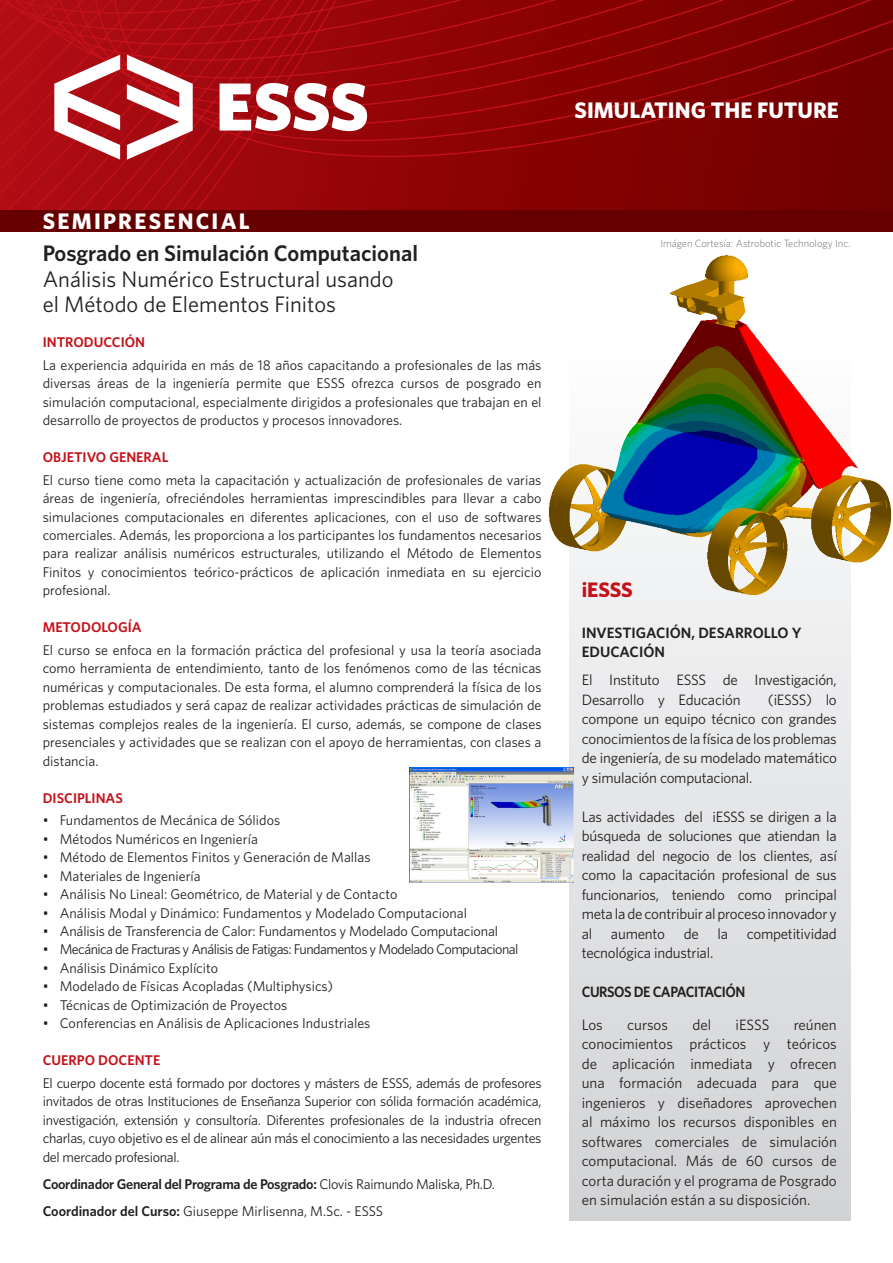
<style>
.page{position:relative;width:893px;height:1263px;background:#fff}
.page>*{position:absolute;margin:0;border:0;box-sizing:border-box;transform-origin:0 0}
.t1{font:22.5px "Whitney";color:#231f20}
.t2{font:600 22.5px "Whitney";color:#231f20}
.t3{font:700 22.5px "Whitney";color:#fff}
.t4{font:700 22.5px "Whitney";letter-spacing:.1em;color:#fff}
.t5{font:700 21px "Whitney";letter-spacing:-.005em;color:#c4121a}
.t6{font:15px/19.5px "Whitney";letter-spacing:-.015em;color:#231f20;text-align:justify}
.t7{font:600 15px/19.5px "Whitney";letter-spacing:-.01em;color:#231f20}
.t8{font:600 15px "Whitney";letter-spacing:-.03em;color:#231f20;scale:.94 1}
.t9{font:14.1px/18.5px "Whitney";color:#231f20;text-align:justify}
.t10{font:14.1px "Whitney";letter-spacing:-.04em;color:#231f20}
.t11{font:600 14.1px "Whitney";letter-spacing:-.02em;color:#231f20}
.t12{font:600 14.1px "Whitney";color:#c4121a}
.t13{font:300 10.5px "Whitney";color:#6c6d70}
.s1{font-weight:400}
.s2{font-weight:600}
</style>
<div class="page">
<svg style="left:0;top:0;width:893px;height:210px;background:#8f0407"></svg>
<svg style="left:127px;top:55px;width:66px;height:105px"></svg>
<svg style="left:54px;top:55px;width:66px;height:105px"></svg>
<svg style="left:220px;top:83px;width:147px;height:48px"></svg>
<div style="left:0;top:210px;width:893px;height:22px;background:#600"></div>
<svg style="left:570px;top:608px;width:280px;height:612px;background:#e0e0e2"></svg>
<img style="left:410px;top:767px;width:164px;height:115px">
<img style="left:548px;top:255px;width:344px;height:353px">
<p class="t3" style="left:575px;top:95px;width:266px">SIMULATING THE FUTURE</p>
<p class="t4" style="left:43px;top:206px;width:208px">SEMIPRESENCIAL</p>
<p class="t2" style="left:43px;top:238px;width:377px">Posgrado en Simulación Computacional</p>
<p class="t1" style="left:43px;top:264px;width:352px">Análisis Numérico Estructural usando</p>
<p class="t1" style="left:43px;top:289px;width:295px">el Método de Elementos Finitos</p>
<p class="t12" style="left:43px;top:333px;width:104px">INTRODUCCIÓN</p>
<p class="t9" style="left:43px;top:355px;width:500px">La experiencia adquirida en más de 18 años capacitando a profesionales de las más diversas áreas de la ingeniería permite que ESSS ofrezca cursos de posgrado en simulación computacional, especialmente dirigidos a profesionales que trabajan en el desarrollo de proyectos de productos y procesos innovadores.</p>
<p class="t12" style="left:43px;top:448px;width:127px">OBJETIVO GENERAL</p>
<p class="t9" style="left:43px;top:470px;width:500px">El curso tiene como meta la capacitación y actualización de profesionales de varias áreas de ingeniería, ofreciéndoles herramientas imprescindibles para llevar a cabo simulaciones computacionales en diferentes aplicaciones, con el uso de softwares comerciales. Además, les proporciona a los participantes los fundamentos necesarios para realizar análisis numéricos estructurales, utilizando el Método de Elementos Finitos y conocimientos teórico-prácticos de aplicación inmediata en su ejercicio profesional.</p>
<p class="t12" style="left:43px;top:618px;width:100px">METODOLOGÍA</p>
<p class="t9" style="left:43px;top:640px;width:500px">El curso se enfoca en la formación práctica del profesional y usa la teoría asociada como herramienta de entendimiento, tanto de los fenómenos como de las técnicas numéricas y computacionales. De esta forma, el alumno comprenderá la física de los problemas estudiados y será capaz de realizar actividades prácticas de simulación de sistemas complejos reales de la ingeniería. El curso, además, se compone de clases presenciales y actividades que se realizan con el apoyo de herramientas, con clases a distancia.</p>
<p class="t12" style="left:43px;top:788px;width:82px">DISCIPLINAS</p>
<p class="t9" style="left:43px;top:811px;width:239px">• Fundamentos de Mecánica de Sólidos</p>
<p class="t9" style="left:43px;top:829px;width:217px">• Métodos Numéricos en Ingeniería</p>
<p class="t9" style="left:43px;top:848px;width:329px">• Método de Elementos Finitos y Generación de Mallas</p>
<p class="t9" style="left:43px;top:866px;width:160px">• Materiales de Ingeniería</p>
<p class="t9" style="left:43px;top:885px;width:356px">• Análisis No Lineal: Geométrico, de Material y de Contacto</p>
<p class="t9" style="left:43px;top:903px;width:426px">• Análisis Modal y Dinámico: Fundamentos y Modelado Computacional</p>
<p class="t9" style="left:43px;top:921px;width:457px">• Análisis de Transferencia de Calor: Fundamentos y Modelado Computacional</p>
<p class="t10" style="left:43px;top:940px;width:477px">• Mecánica de Fracturas y Análisis de Fatigas: Fundamentos y Modelado Computacional</p>
<p class="t9" style="left:43px;top:958px;width:177px">• Análisis Dinámico Explícito</p>
<p class="t9" style="left:43px;top:977px;width:292px">• Modelado de Físicas Acopladas (Multiphysics)</p>
<p class="t9" style="left:43px;top:995px;width:246px">• Técnicas de Optimización de Proyectos</p>
<p class="t9" style="left:43px;top:1014px;width:329px">• Conferencias en Análisis de Aplicaciones Industriales</p>
<p class="t12" style="left:43px;top:1051px;width:119px">CUERPO DOCENTE</p>
<p class="t9" style="left:43px;top:1073px;width:500px">El cuerpo docente está formado por doctores y másters de ESSS, además de profesores invitados de otras Instituciones de Enseñanza Superior con sólida formación académica, investigación, extensión y consultoría. Diferentes profesionales de la industria ofrecen charlas, cuyo objetivo es el de alinear aún más el conocimiento a las necesidades urgentes del mercado profesional.</p>
<p class="t11" style="left:43px;top:1174px;width:454px">Coordinador General del Programa de Posgrado: <span class="s1">Clovis Raimundo Maliska, Ph.D.</span></p>
<p class="t9" style="left:43px;top:1201px;width:342px"><span class="s2">Coordinador del Curso:</span> Giuseppe Mirlisenna, M.Sc. - ESSS</p>
<p class="t13" style="left:660px;top:236px;width:192px">Imágen Cortesía: Astrobotic Technology Inc.</p>
<p class="t5" style="left:582px;top:576px;width:53px">iESSS</p>
<p class="t7" style="left:582px;top:622px;width:221px">INVESTIGACIÓN, DESARROLLO Y<br>EDUCACIÓN</p>
<p class="t6" style="left:582px;top:670px;width:257px">El Instituto ESSS de Investigación,<br>Desarrollo y Educación</p>
<p class="t6" style="left:582px;top:689px;width:257px;text-indent:186px">(iESSS) lo compone un equipo técnico con grandes conocimientos de la física de los problemas de ingeniería, de su modelado matemático y simulación computacional.</p>
<p class="t6" style="left:582px;top:806px;width:257px">Las actividades del iESSS se dirigen a la búsqueda de soluciones que atiendan la realidad del negocio de los clientes, así como la capacitación profesional de sus funcionarios, teniendo como principal meta la de contribuir al proceso innovador y al aumento de la competitividad tecnológica industrial.</p>
<p class="t8" style="left:582px;top:982px;width:176px">CURSOS DE CAPACITACIÓN</p>
<p class="t6" style="left:582px;top:1014px;width:23px">Los</p>
<p class="t6" style="left:627px;top:1014px;width:42px">cursos</p>
<p class="t6" style="left:692px;top:1014px;width:20px">del</p>
<p class="t6" style="left:735px;top:1014px;width:35px">iESSS</p>
<p class="t6" style="left:582px;top:1014px;width:257px;text-indent:212px">reúnen conocimientos prácticos y teóricos de aplicación inmediata y ofrecen una formación adecuada para que ingenieros y diseñadores aprovechen al máximo los recursos disponibles en softwares comerciales de simulación computacional. Más de 60 cursos de corta duración y el programa de Posgrado en simulación están a su disposición.</p>
</div>
